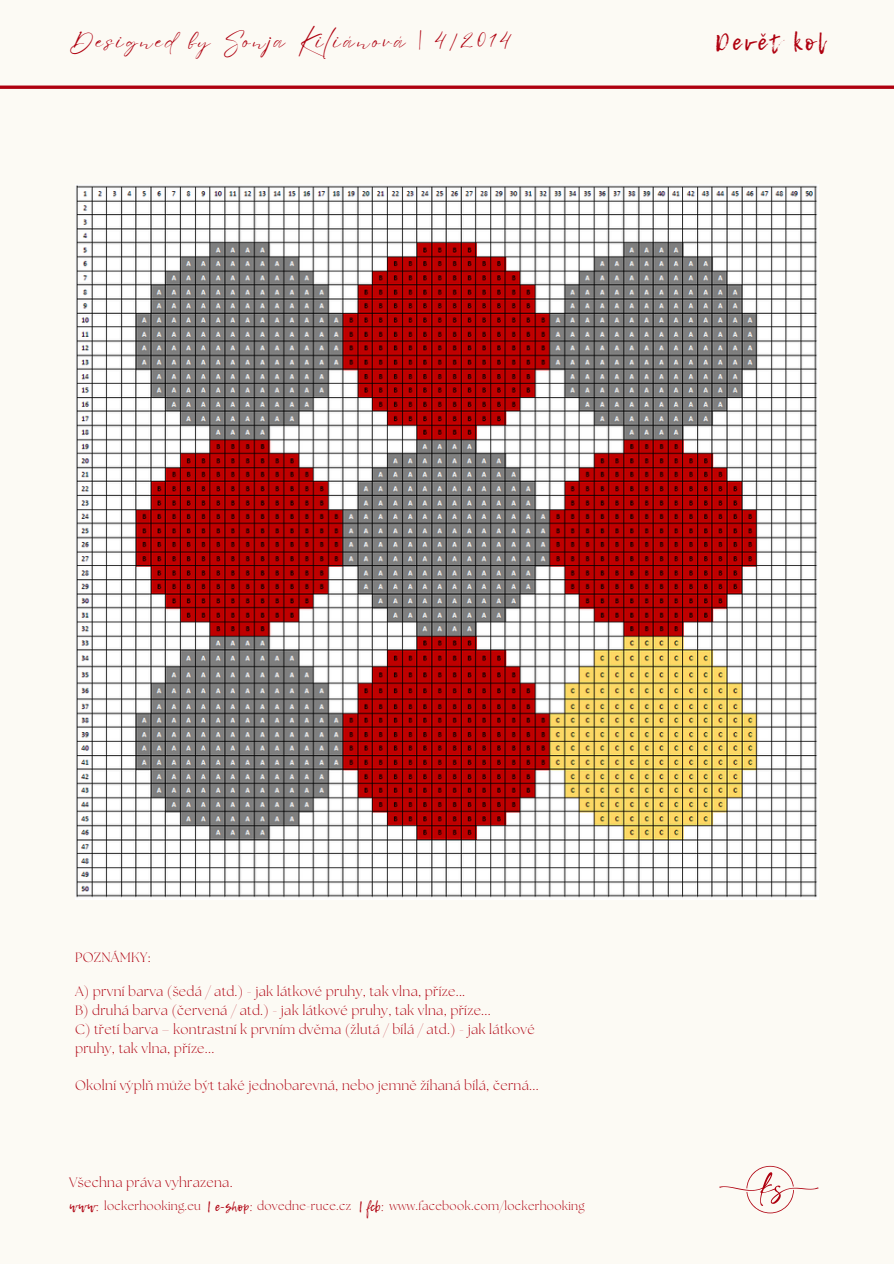
<style>
.page{position:relative;width:894px;height:1264px;background:#fff}
.page>*{position:absolute;margin:0;border:0;box-sizing:border-box;transform-origin:0 0}
.t1{font:22.5px "Eyesome Script";letter-spacing:.13em;color:#af000f}
.t2{font:22.5px "Lemon Tuesday";letter-spacing:.13em;color:#af000f}
.t3{font:300 13.5px/19px "The Seasons";letter-spacing:.02em;color:#af000f}
.t4{font:300 12px "The Seasons";letter-spacing:.025em;color:#af000f}
.s1{font-family:"Lemon Tuesday";font-weight:400}
</style>
<div class="page">
<div style="left:0;top:0;width:893px;height:1263px;background:#fcfaf4"></div>
<svg style="left:0;top:85px;width:893px;height:4px;background:#ba2632"></svg>
<svg style="left:719px;top:1165px;width:99px;height:48px"></svg>
<img style="left:76px;top:185px;width:741px;height:713px">
<p class="t1" style="left:69px;top:26px;width:443px">Designed by Sonja Kiliánová | 4/2014</p>
<p class="t2" style="left:714px;top:25px;width:111px">Devět kol</p>
<p class="t3" style="left:75px;top:948px;width:77px">POZNÁMKY:</p>
<p class="t3" style="left:75px;top:982px;width:391px">A) první barva (šedá / atd.) - jak látkové pruhy, tak vlna, příze...</p>
<p class="t3" style="left:75px;top:1001px;width:417px">B) druhá barva (červená / atd.) - jak látkové pruhy, tak vlna, příze...</p>
<p class="t3" style="left:75px;top:1020px;width:461px">C) třetí barva – kontrastní k prvním dvěma (žlutá / bílá / atd.) - jak látkové pruhy, tak vlna, příze...</p>
<p class="t3" style="left:75px;top:1077px;width:465px">Okolní výplň může být také jednobarevná, nebo jemně žíhaná bílá, černá...</p>
<p class="t3" style="left:69px;top:1174px;width:165px">Všechna práva vyhrazena.</p>
<p class="t4" style="left:69px;top:1199px;width:133px"><span class="s1">www:</span> lockerhooking.eu</p>
<p class="t4" style="left:207px;top:1199px;width:145px"><span class="s1">| e-shop:</span> dovedne-ruce.cz</p>
<p class="t4" style="left:358px;top:1199px;width:227px"><span class="s1">| fcb:</span> www.facebook.com/lockerhooking</p>
</div>
